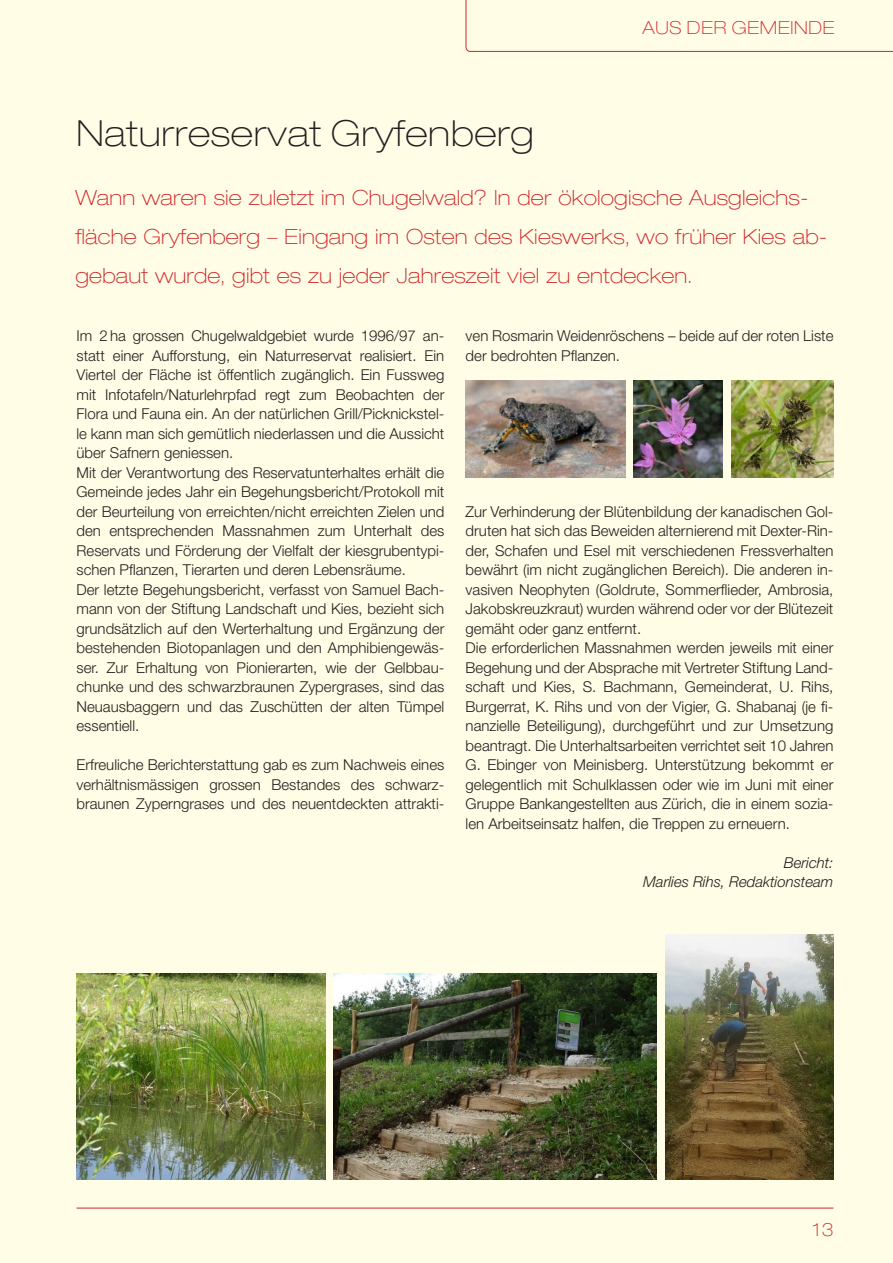
<style>
.page{position:relative;width:893px;height:1263px;background:#fffde5}
.page>*{position:absolute;margin:0;border:0;box-sizing:border-box;transform-origin:0 0}
.t1{font:100 expanded 36px "Helvetica Neue LT Std";letter-spacing:.02em;color:#231f20}
.t2{font:100 expanded 21px/39px "Helvetica Neue LT Std";letter-spacing:.01em;color:#d1232a}
.t3{font:100 expanded 18px "Helvetica Neue LT Std";letter-spacing:.04em;color:#d1232a}
.t4{font:300 15px/19.5px "Helvetica Neue LT Std";color:#231f20}
.t5{font:italic 300 15px/19.5px "Helvetica Neue LT Std";color:#231f20;text-align:right}
</style>
<div class="page">
<svg style="left:466px;top:0;width:427px;height:52px"></svg>
<hr style="left:77px;top:1208px;width:756px;height:1px;background:#d1232a">
<img style="left:665px;top:934px;width:168px;height:246px">
<img style="left:77px;top:973px;width:248px;height:207px">
<img style="left:466px;top:380px;width:159px;height:98px">
<img style="left:634px;top:380px;width:89px;height:97px">
<img style="left:731px;top:380px;width:102px;height:98px">
<img style="left:334px;top:973px;width:323px;height:207px">
<h1 class="t1" style="left:77px;top:112px;width:459px">Naturreservat Gryfenberg</h1>
<p class="t3" style="left:642px;top:17px;width:194px">AUS DER GEMEINDE</p>
<h2 class="t2" style="left:75px;top:177px;width:753px">Wann waren sie zuletzt im Chugelwald? In der ökologische Ausgleichs&shy;fläche Gryfenberg – Eingang im Osten des Kieswerks, wo früher Kies ab&shy;gebaut wurde, gibt es zu jeder Jahreszeit viel zu entdecken.</h2>
<p class="t4" style="left:77px;top:326px;width:369px">Im 2 ha grossen Chugelwaldgebiet wurde 1996/97 an&shy;statt einer Aufforstung, ein Naturreservat realisiert. Ein Viertel der Fläche ist öffentlich zugänglich. Ein Fussweg mit Infotafeln/Naturlehrpfad regt zum Beobachten der Flora und Fauna ein. An der natürlichen Grill/Picknickstel&shy;le kann man sich gemütlich niederlassen und die Aussicht über Safnern geniessen.<br>Mit der Verantwortung des Reservatunterhaltes erhält die Gemeinde jedes Jahr ein Begehungsbericht/Protokoll mit der Beurteilung von erreichten/nicht erreichten Zielen und den entsprechenden Massnahmen zum Unterhalt des Reservats und Förderung der Vielfalt der kiesgrubentypi&shy;schen Pflanzen, Tierarten und deren Lebensräume.<br>Der letzte Begehungsbericht, verfasst von Samuel Bach&shy;mann von der Stiftung Landschaft und Kies, bezieht sich grundsätzlich auf den Werterhaltung und Ergänzung der bestehenden Biotopanlagen und den Amphibiengewäs&shy;ser. Zur Erhaltung von Pionierarten, wie der Gelbbau&shy;chunke und des schwarzbraunen Zypergrases, sind das Neuausbaggern und das Zuschütten der alten Tümpel essentiell.</p>
<p class="t4" style="left:77px;top:755px;width:369px;text-align:justify">Erfreuliche Berichterstattung gab es zum Nachweis eines verhältnismässigen grossen Bestandes des schwarz&shy;braunen Zyperngrases und des neuentdeckten attrakti-</p>
<p class="t4" style="left:466px;top:326px;width:369px">ven Rosmarin Weidenröschens – beide auf der roten Liste der bedrohten Pflanzen.</p>
<p class="t4" style="left:466px;top:501px;width:369px">Zur Verhinderung der Blütenbildung der kanadischen Gol&shy;druten hat sich das Beweiden alternierend mit Dexter-Rin&shy;der, Schafen und Esel mit verschiedenen Fressverhalten bewährt (im nicht zugänglichen Bereich). Die anderen in&shy;vasiven Neophyten (Goldrute, Sommerflieder, Ambrosia, Jakobskreuzkraut) wurden während oder vor der Blütezeit gemäht oder ganz entfernt.<br>Die erforderlichen Massnahmen werden jeweils mit einer Begehung und der Absprache mit Vertreter Stiftung Land&shy;schaft und Kies, S. Bachmann, Gemeinderat, U. Rihs, Burgerrat, K. Rihs und von der Vigier, G. Shabanaj (je fi&shy;nanzielle Beteiligung), durchgeführt und zur Umsetzung beantragt. Die Unterhaltsarbeiten verrichtet seit 10 Jahren G. Ebinger von Meinisberg. Unterstützung bekommt er gelegentlich mit Schulklassen oder wie im Juni mit einer Gruppe Bankangestellten aus Zürich, die in einem sozia&shy;len Arbeitseinsatz halfen, die Treppen zu erneuern.</p>
<p class="t5" style="left:643px;top:852px;width:192px">Bericht:<br>Marlies Rihs, Redaktionsteam</p>
<p class="t3" style="left:812px;top:1219px;width:23px">13</p>
</div>
